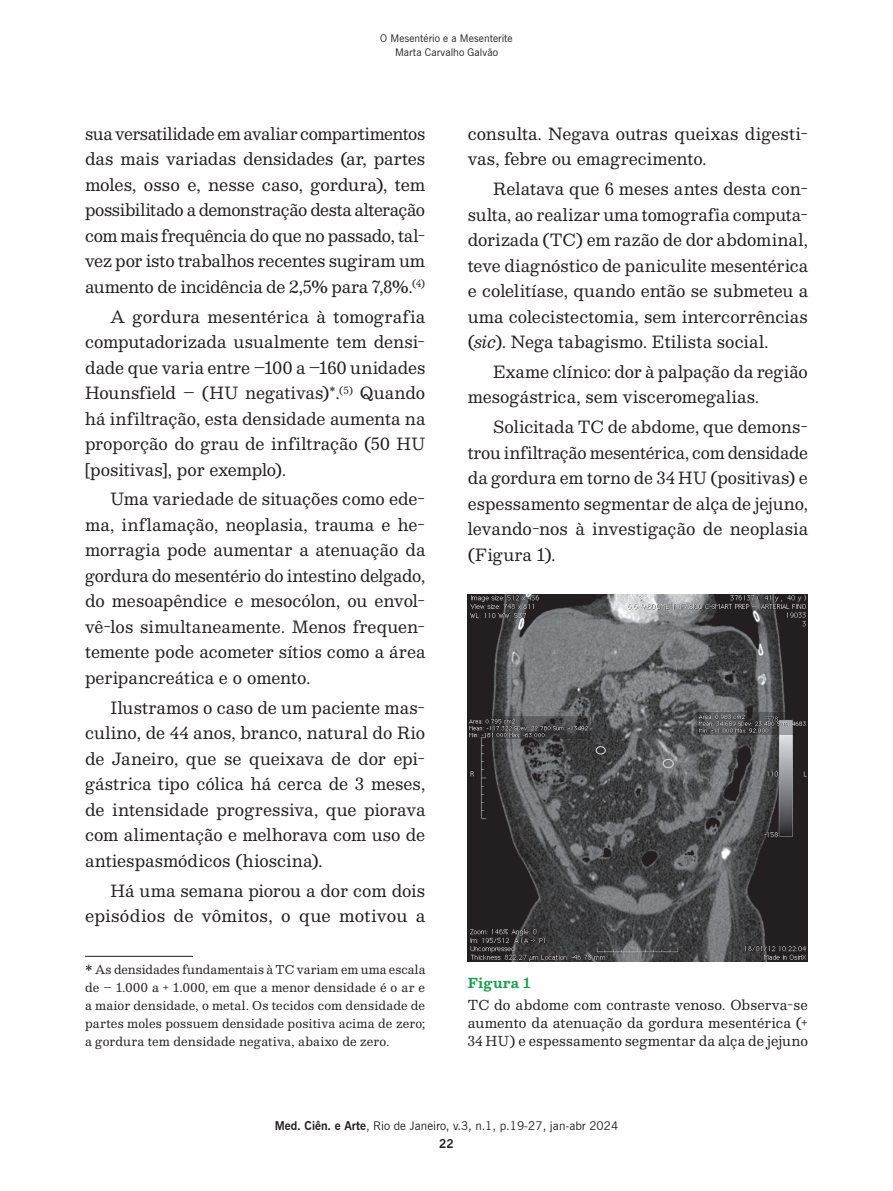
<style>
.page{position:relative;width:893px;height:1191px;background:#fff}
.page>*{position:absolute;margin:0;border:0;box-sizing:border-box;transform-origin:0 0}
.t1{font:16.5px/25.5px "Besley";letter-spacing:.005em;color:#231f20;text-align:justify}
.t2{font:13.5px/18px "Besley";letter-spacing:.01em;color:#231f20;text-align:justify}
.t3{font:700 13.5px "Besley";letter-spacing:.02em;color:#169e4e}
.t4{font:12px/18px "Besley";letter-spacing:.02em;color:#231f20;text-align:justify}
.t5{font:12px "News Gothic BT";color:#231f20}
.t6{font:700 12px "News Gothic BT";color:#231f20}
.t7{font:10.5px/13.5px "News Gothic BT";letter-spacing:.005em;color:#231f20;text-align:center}
.s1{font-style:italic}
.s2{font-weight:700}
</style>
<div class="page">
<hr style="left:85px;top:956px;width:108px;height:1px;background:#231f20">
<img style="left:468px;top:594px;width:340px;height:367px">
<p class="t7" style="left:380px;top:31px;width:134px">O Mesentério e a Mesenterite<br>Marta Carvalho Galvão</p>
<p class="t1" style="left:85px;top:121px;width:342px">sua versatilidade em avaliar compartimentos das mais variadas densidades (ar, partes moles, osso e, nesse caso, gordura), tem possibilitado a demonstração desta alteração com mais frequência do que no passado, tal&shy;vez por isto trabalhos recentes sugiram um aumento de incidência de 2,5% para 7,8%.<sup>(4)</sup></p>
<p class="t1" style="left:85px;top:303px;width:342px;text-indent:26px">A gordura mesentérica à tomografia computadorizada usualmente tem densi&shy;dade que varia entre –100 a –160 unidades Hounsfield – (HU negativas)<sup>*</sup>.<sup>(5)</sup> Quando há infiltração, esta densidade aumenta na proporção do grau de infiltração (50 HU [positivas], por exemplo).</p>
<p class="t1" style="left:85px;top:486px;width:342px;text-indent:26px">Uma variedade de situações como ede&shy;ma, inflamação, neoplasia, trauma e he&shy;morragia pode aumentar a atenuação da gordura do mesentério do intestino delgado, do mesoapêndice e mesocólon, ou envol&shy;vê-los simultaneamente. Menos frequen&shy;temente pode acometer sítios como a área peripancreática e o omento.</p>
<p class="t1" style="left:85px;top:694px;width:342px;text-indent:26px">Ilustramos o caso de um paciente mas&shy;culino, de 44 anos, branco, natural do Rio de Janeiro, que se queixava de dor epi&shy;gástrica tipo cólica há cerca de 3 meses, de intensidade progressiva, que piorava com alimentação e melhorava com uso de antiespasmódicos (hioscina).</p>
<p class="t1" style="left:85px;top:877px;width:342px;text-align:right">Há uma semana piorou a dor com dois episódios de vômitos, o que motivou a</p>
<p class="t4" style="left:85px;top:960px;width:342px">* As densidades fundamentais à TC variam em uma escala de – 1.000 a + 1.000, em que a menor densidade é o ar e a maior densidade, o metal. Os tecidos com densidade de partes moles possuem densidade positiva acima de zero; a gordura tem densidade negativa, abaixo de zero.</p>
<p class="t1" style="left:468px;top:121px;width:342px">consulta. Negava outras queixas digesti&shy;vas, febre ou emagrecimento.</p>
<p class="t1" style="left:468px;top:176px;width:342px;text-indent:26px">Relatava que 6 meses antes desta con&shy;sulta, ao realizar uma tomografia computa&shy;dorizada (TC) em razão de dor abdominal, teve diagnóstico de paniculite mesentérica e colelitíase, quando então se submeteu a uma colecistectomia, sem intercorrências (<span class="s1">sic</span>). Nega tabagismo. Etilista social.</p>
<p class="t1" style="left:468px;top:359px;width:342px;text-indent:26px">Exame clínico: dor à palpação da região mesogástrica, sem visceromegalias.</p>
<p class="t1" style="left:468px;top:414px;width:342px;text-indent:26px">Solicitada TC de abdome, que demons&shy;trou infiltração mesentérica, com densidade da gordura em torno de 34 HU (positivas) e espessamento segmentar de alça de jejuno, levando-nos à investigação de neoplasia (Figura 1).</p>
<p class="t3" style="left:468px;top:973px;width:65px">Figura 1</p>
<p class="t2" style="left:468px;top:995px;width:342px">TC do abdome com contraste venoso. Observa-se aumento da atenuação da gordura mesentérica (+ 34 HU) e espessamento segmentar da alça de jejuno</p>
<p class="t5" style="left:275px;top:1118px;width:345px"><span class="s2">Med. Ciên. e Arte</span>, Rio de Janeiro, v.3, n.1, p.19-27, jan-abr 2024</p>
<p class="t6" style="left:439px;top:1136px;width:16px">22</p>
</div>
